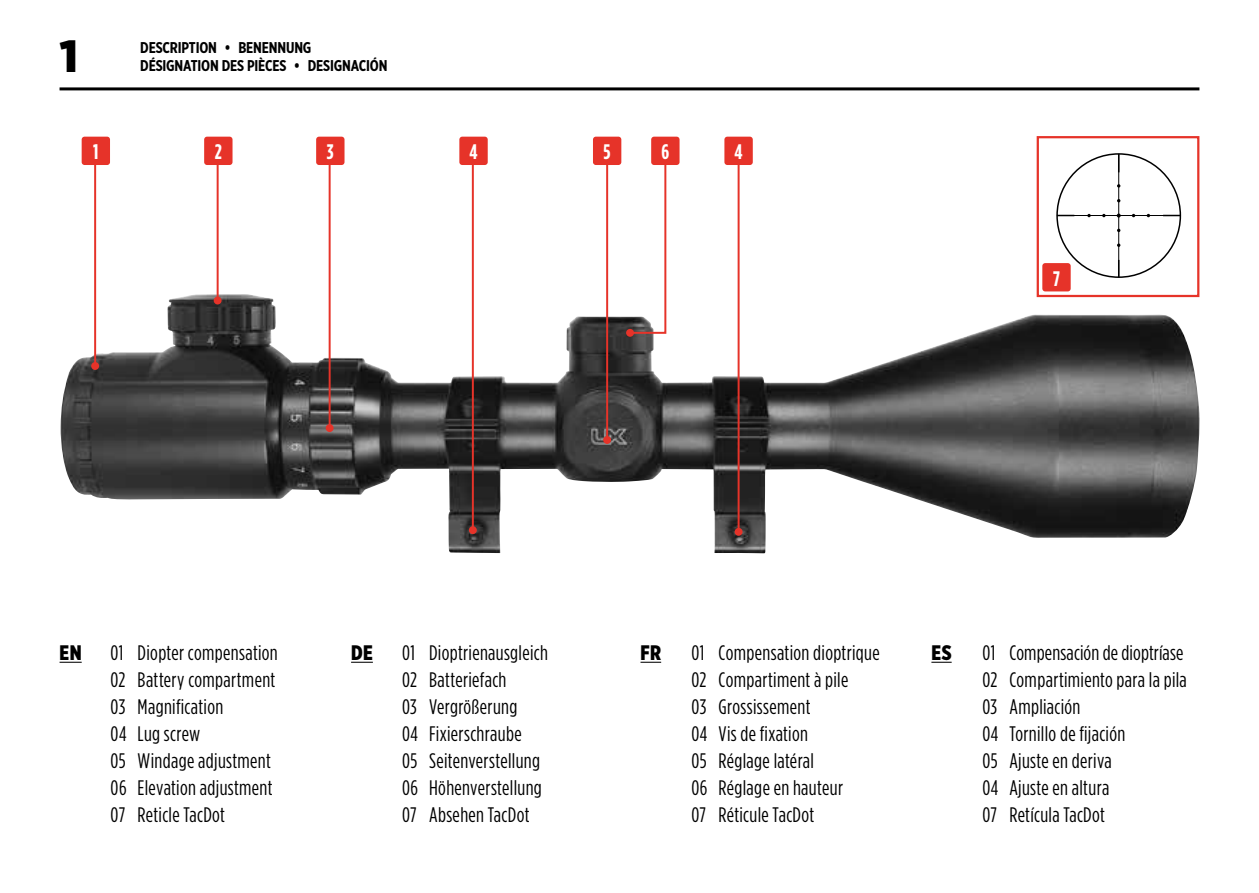
<style>
.page{position:relative;width:1259px;height:893px;background:#fff}
.page>*{position:absolute;margin:0;border:0;box-sizing:border-box;transform-origin:0 0}
.t1{font:900 45px "Gotham";color:#000}
.t2{font:21px/27px "Gotham Condensed";letter-spacing:.015em;color:#000}
.t3{font:900 21px "Gotham X Narrow";letter-spacing:.025em;color:#000}
.t4{font:700 21px "Gotham Condensed";color:#fff}
.t5{font:700 15.6px "Gotham X Narrow";letter-spacing:-.01em;color:#000}
</style>
<div class="page">
<hr style="left:60px;top:87px;width:1139px;height:3px;background:#000">
<img style="left:60px;top:294px;width:1139px;height:259px">
<svg style="left:60px;top:662px;width:22px;height:1px"></svg>
<svg style="left:640px;top:662px;width:21px;height:1px"></svg>
<svg style="left:931px;top:662px;width:20px;height:1px"></svg>
<svg style="left:351px;top:662px;width:22px;height:1px"></svg>
<hr style="left:94px;top:159px;width:2px;height:207px;background:#e63329">
<div style="left:91px;top:362px;width:8px;height:8px;background:#e63329;border-radius:50%"></div>
<div style="left:82px;top:137px;width:28px;height:28px;background:#e63329;border-radius:3px"></div>
<hr style="left:217px;top:159px;width:2px;height:141px;background:#e63329">
<div style="left:214px;top:297px;width:8px;height:7px;background:#e63329;border-radius:50%"></div>
<div style="left:204px;top:137px;width:28px;height:28px;background:#e63329;border-radius:3px"></div>
<hr style="left:329px;top:159px;width:2px;height:269px;background:#e63329">
<div style="left:326px;top:424px;width:7px;height:8px;background:#e63329;border-radius:50%"></div>
<div style="left:316px;top:137px;width:28px;height:28px;background:#e63329;border-radius:3px"></div>
<hr style="left:472px;top:159px;width:2px;height:371px;background:#e63329">
<div style="left:469px;top:526px;width:8px;height:8px;background:#e63329;border-radius:50%"></div>
<div style="left:459px;top:137px;width:29px;height:28px;background:#e63329;border-radius:3px"></div>
<hr style="left:737px;top:165px;width:2px;height:367px;background:#e63329">
<div style="left:734px;top:528px;width:8px;height:8px;background:#e63329;border-radius:50%"></div>
<div style="left:724px;top:137px;width:29px;height:28px;background:#e63329;border-radius:3px"></div>
<svg style="left:628px;top:165px;width:39px;height:170px"></svg>
<div style="left:626px;top:329px;width:8px;height:8px;background:#e63329;border-radius:50%"></div>
<div style="left:651px;top:137px;width:28px;height:28px;background:#e63329;border-radius:3px"></div>
<hr style="left:606px;top:153px;width:2px;height:287px;background:#e63329">
<div style="left:603px;top:436px;width:8px;height:8px;background:#e63329;border-radius:50%"></div>
<div style="left:593px;top:137px;width:28px;height:28px;background:#e63329;border-radius:3px"></div>
<div style="left:1036px;top:136px;width:163px;height:161px;border:2px solid #e63329"></div>
<div style="left:1042px;top:263px;width:28px;height:28px;background:#e63329;border-radius:3px"></div>
<hr style="left:1057px;top:215px;width:122px;height:1px;background:#000">
<hr style="left:1118px;top:155px;width:1px;height:121px;background:#000">
<h1 class="t1" style="left:59px;top:25px;width:20px">1</h1>
<p class="t5" style="left:140px;top:38px;width:173px">DESCRIPTION • BENENNUNG</p>
<p class="t5" style="left:140px;top:56px;width:249px">DÉSIGNATION DES PIÈCES • DESIGNACIÓN</p>
<p class="t4" style="left:93px;top:140px;width:7px">1</p>
<p class="t4" style="left:215px;top:140px;width:8px">2</p>
<p class="t4" style="left:327px;top:140px;width:8px">3</p>
<p class="t4" style="left:469px;top:140px;width:10px">4</p>
<p class="t4" style="left:603px;top:140px;width:8px">5</p>
<p class="t4" style="left:661px;top:140px;width:9px">6</p>
<p class="t4" style="left:734px;top:140px;width:10px">4</p>
<p class="t4" style="left:1053px;top:266px;width:8px">7</p>
<p class="t3" style="left:60px;top:640px;width:24px">EN</p>
<p class="t2" style="left:111px;top:639px;width:169px">01 Diopter compensation<br>02 Battery compartment<br>03 Magnification<br>04 Lug screw<br>05 Windage adjustment<br>06 Elevation adjustment<br>07 Reticle TacDot</p>
<p class="t3" style="left:640px;top:640px;width:22px">FR</p>
<p class="t2" style="left:691px;top:639px;width:190px">01 Compensation dioptrique<br>02 Compartiment à pile<br>03 Grossissement<br>04 Vis de fixation<br>05 Réglage latéral<br>06 Réglage en hauteur<br>07 Réticule TacDot</p>
<p class="t3" style="left:931px;top:640px;width:22px">ES</p>
<p class="t2" style="left:982px;top:639px;width:206px">01 Compensación de dioptríase<br>02 Compartimiento para la pila<br>03 Ampliación<br>04 Tornillo de fijación<br>05 Ajuste en deriva<br>04 Ajuste en altura<br>07 Retícula TacDot</p>
<p class="t3" style="left:351px;top:640px;width:23px">DE</p>
<p class="t2" style="left:402px;top:639px;width:147px">01 Dioptrienausgleich<br>02 Batteriefach<br>03 Vergrößerung<br>04 Fixierschraube<br>05 Seitenverstellung<br>06 Höhenverstellung<br>07 Absehen TacDot</p>
</div>
